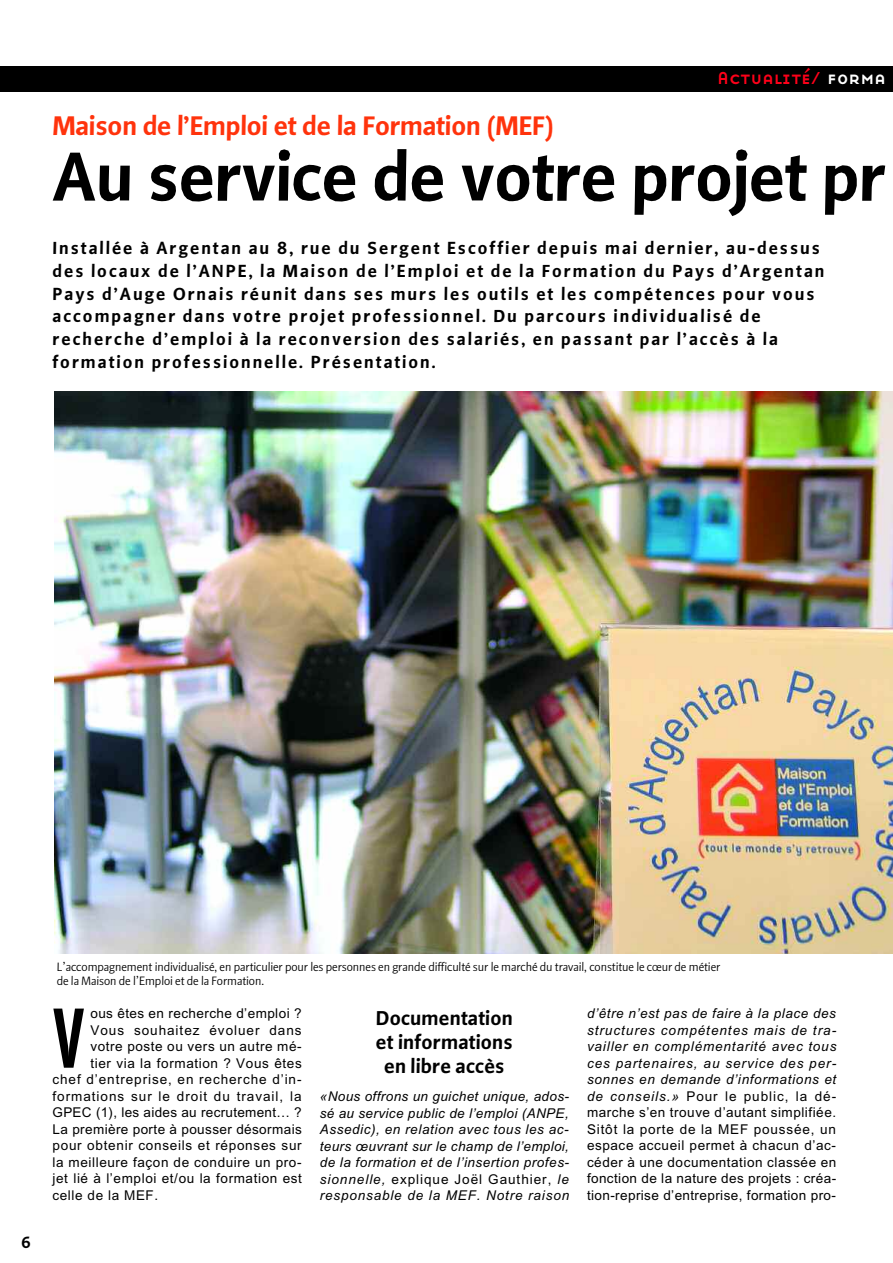
<style>
.page{position:relative;width:893px;height:1263px;background:#fff}
.page>*{position:absolute;margin:0;border:0;box-sizing:border-box;transform-origin:0 0}
.t1{font:83.7px "Alternate Gothic No 2 BT";color:#000}
.t2{font:700 76.5px "Beo Sans";color:#000}
.t3{font:700 30px "Beo Sans";color:#ff330c}
.t4{font:700 22.5px/24px "Beo Sans";letter-spacing:.015em;color:#000;text-align:center}
.t5{font:700 19.5px/22.8px "Beo Sans";letter-spacing:.11em;color:#000}
.t6{font:18px "Base Nine Small Caps";letter-spacing:-.015em;color:#fd0019}
.t7{font:700 18px "Beo Sans";color:#000}
.t8{font:13.5px/16.5px "M Arial";letter-spacing:.045em;color:#000;text-align:justify}
.t9{font:italic 13.5px/16.5px "M Arial";letter-spacing:.065em;color:#000;text-align:justify}
.t10{font:13.5px/13.5px "Beo Sans";color:#000}
.t11{font:13.5px "M Arial";letter-spacing:.07em;color:#000}
.t12{font:13.5px "M Arial";letter-spacing:.025em;color:#000}
.s1{color:#fff}
.s2{font-style:normal}
.s3{font-style:italic}
</style>
<div class="page">
<div style="left:0;top:66px;width:893px;height:25px;background:#000"></div>
<img style="left:55px;top:391px;width:838px;height:563px">
<h3 class="t6" style="left:717px;top:67px;width:170px">Actualité/ <span class="s1">forma</span></h3>
<h3 class="t3" style="left:53px;top:114px;width:503px">Maison de l’Emploi et de la Formation (MEF)</h3>
<h2 class="t2" style="left:53px;top:149px;width:834px">Au service de votre projet pr</h2>
<p class="t5" style="left:53px;top:238px;width:773px">Installée à Argentan au 8, rue du Sergent Escoffier depuis mai dernier, au-dessus des locaux de l’ANPE, la Maison de l’Emploi et de la Formation du Pays d’Argentan Pays d’Auge Ornais réunit dans ses murs les outils et les compétences pour vous accompagner dans votre projet professionnel. Du parcours individualisé de recherche d’emploi à la reconversion des salariés, en passant par l’accès à la formation professionnelle. Présentation.</p>
<h3 class="t7" style="left:21px;top:1236px;width:11px">6</h3>
<p class="t10" style="left:57px;top:961px;width:665px">L’accompagnement individualisé, en particulier pour les personnes en grande difficulté sur le marché du travail, constitue le cœur de métier de la Maison de l’Emploi et de la Formation.</p>
<h1 class="t1" style="left:53px;top:1008px;width:34px">V</h1>
<p class="t8" style="left:90px;top:1006px;width:213px">ous êtes en recherche d’emploi ?</p>
<p class="t11" style="left:90px;top:1025px;width:213px">Vous souhaitez évoluer dans</p>
<p class="t8" style="left:90px;top:1039px;width:213px">votre poste ou vers un autre mé-</p>
<p class="t8" style="left:90px;top:1056px;width:213px">tier via la formation ? Vous êtes</p>
<p class="t11" style="left:53px;top:1074px;width:251px">chef d’entreprise, en recherche d’in-</p>
<p class="t11" style="left:53px;top:1091px;width:251px">formations sur le droit du travail, la</p>
<p class="t12" style="left:53px;top:1107px;width:251px">GPEC (1), les aides au recrutement… ?</p>
<p class="t8" style="left:53px;top:1122px;width:251px">La première porte à pousser désormais</p>
<p class="t8" style="left:53px;top:1138px;width:251px">pour obtenir conseils et réponses sur</p>
<p class="t8" style="left:53px;top:1155px;width:250px">la meilleure façon de conduire un pro-</p>
<p class="t8" style="left:53px;top:1171px;width:251px">jet lié à l’emploi et/ou la formation est</p>
<p class="t8" style="left:53px;top:1188px;width:107px">celle de la MEF.</p>
<h3 class="t4" style="left:376px;top:1008px;width:138px">Documentation et informations en libre accès</h3>
<p class="t9" style="left:320px;top:1089px;width:251px">«Nous offrons un guichet unique, ados&shy;sé au service public de l’emploi (ANPE, Assedic), en relation avec tous les ac&shy;teurs œuvrant sur le champ de l’emploi, de la formation et de l’insertion profes&shy;sionnelle, <span class="s2">explique Joël Gauthier,</span> le responsable de la MEF. Notre raison</p>
<p class="t8" style="left:587px;top:1006px;width:251px"><span class="s3">d’être n’est pas de faire à la place des structures compétentes mais de tra&shy;vailler en complémentarité avec tous ces partenaires, au service des per&shy;sonnes en demande d’informations et de conseils.»</span> Pour le public, la dé&shy;marche s’en trouve d’autant simplifiée.<br>Sitôt la porte de la MEF poussée, un espace accueil permet à chacun d’ac&shy;céder à une documentation classée en fonction de la nature des projets : créa&shy;tion-reprise d’entreprise, formation pro-</p>
</div>
